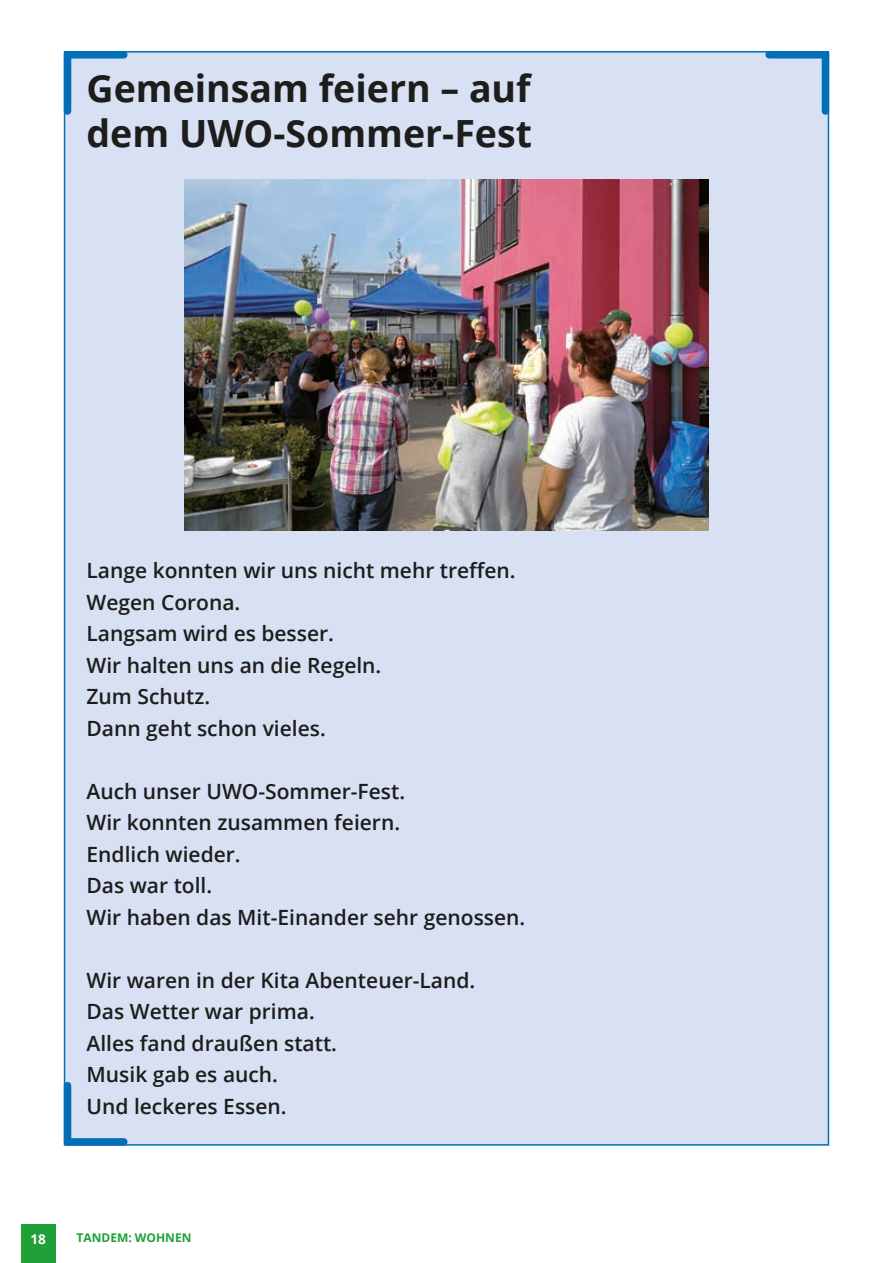
<style>
.page{position:relative;width:893px;height:1263px;background:#fff}
.page>*{position:absolute;margin:0;border:0;box-sizing:border-box;transform-origin:0 0}
.t1{font:700 37.5px/45px "Open Sans";color:#1d1d1b}
.t2{font:600 21px/31.5px "Open Sans";color:#1d1d1b}
.t3{font:700 13.5px "Open Sans";color:#fff}
.t4{font:700 12px "Open Sans";color:#1fa138}
</style>
<div class="page">
<div style="left:21px;top:1225px;width:34px;height:38px;background:#1fa138"></div>
<div style="left:65px;top:52px;width:763px;height:1093px;background:#d8e0f3"></div>
<div style="left:64px;top:55px;width:7px;height:56px;background:#006fb7"></div>
<div style="left:68px;top:51px;width:56px;height:8px;background:#006fb7"></div>
<div style="left:822px;top:55px;width:7px;height:56px;background:#006fb7"></div>
<div style="left:769px;top:51px;width:56px;height:8px;background:#006fb7"></div>
<div style="left:64px;top:1085px;width:7px;height:57px;background:#006fb7"></div>
<div style="left:68px;top:1138px;width:56px;height:8px;background:#006fb7"></div>
<img style="left:184px;top:180px;width:524px;height:350px">
<h1 class="t1" style="left:87px;top:65px;width:447px">Gemeinsam feiern – auf dem UWO-Sommer-Fest</h1>
<p class="t2" style="left:87px;top:554px;width:431px">Lange konnten wir uns nicht mehr treffen.<br>Wegen Corona.<br>Langsam wird es besser.<br>Wir halten uns an die Regeln.<br>Zum Schutz.<br>Dann geht schon vieles.</p>
<p class="t2" style="left:87px;top:775px;width:440px">Auch unser UWO-Sommer-Fest.<br>Wir konnten zusammen feiern.<br>Endlich wieder.<br>Das war toll.<br>Wir haben das Mit-Einander sehr genossen.</p>
<p class="t2" style="left:87px;top:964px;width:390px">Wir waren in der Kita Abenteuer-Land.<br>Das Wetter war prima.<br>Alles fand draußen statt.<br>Musik gab es auch.<br>Und leckeres Essen.</p>
<p class="t3" style="left:31px;top:1229px;width:17px">18</p>
<p class="t4" style="left:77px;top:1229px;width:117px">TANDEM: WOHNEN</p>
</div>
